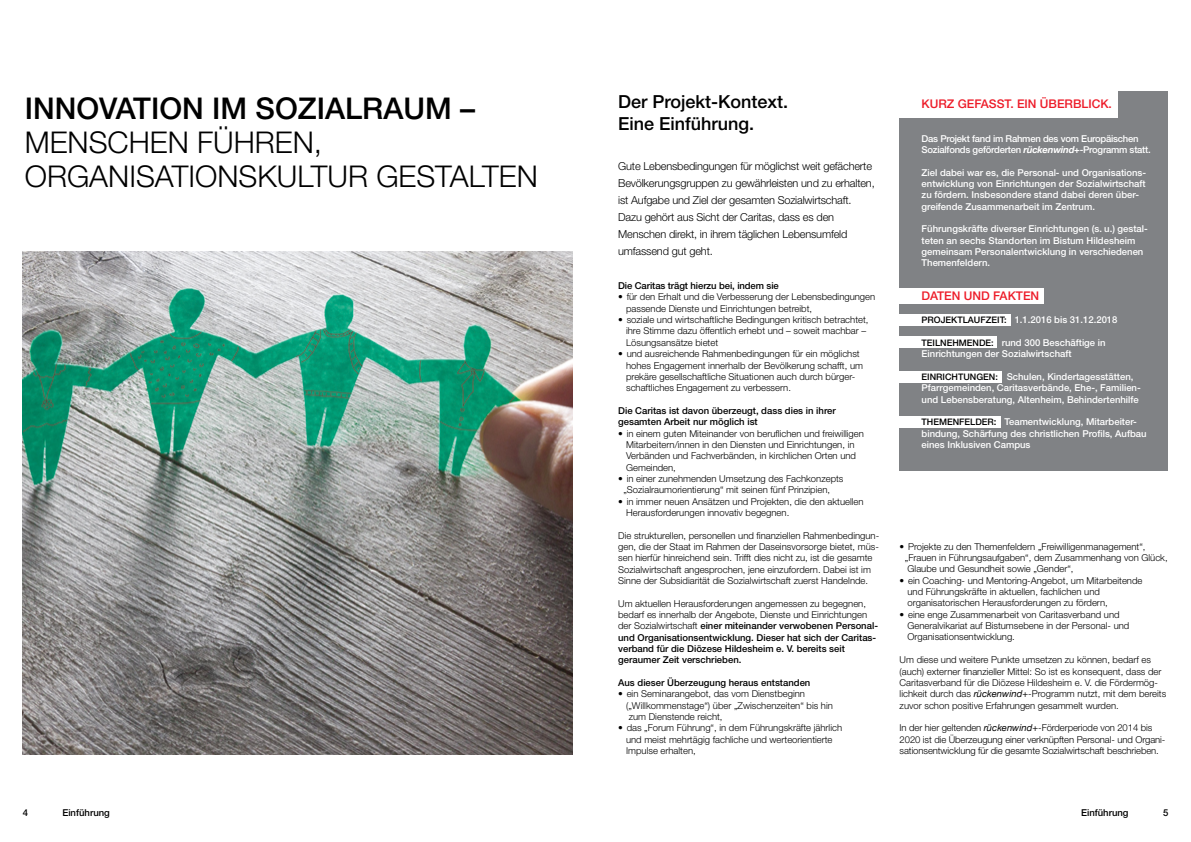
<style>
.page{position:relative;width:1191px;height:842px;background:#fff}
.page>*{position:absolute;margin:0;border:0;box-sizing:border-box;transform-origin:0 0}
.t1{font:300 30px/34px "Helvetica Neue";color:#000}
.t2{font:500 30px "Helvetica Neue";color:#000}
.t3{font:500 18px/22.7px "Helvetica Neue";color:#000}
.t4{font:500 12px "Helvetica Neue";color:#ed1c29}
.t5{font:300 11px/17px "Helvetica Neue";letter-spacing:-.015em;color:#000}
.t6{font:300 9.5px/11.3px "Helvetica Neue";color:#000}
.t7{font:500 9.5px/11.3px "Helvetica Neue";color:#fff}
.t8{font:500 9.5px/11.3px "Helvetica Neue";color:#000}
.t9{font:500 9.5px/11.3px "Helvetica Neue";letter-spacing:-.025em;color:#fff}
.s1{font-weight:300}
.s2{font-weight:700;font-style:italic}
.s3{font-size:9px;color:#000}
.s4{color:#000}
.s5{font-weight:400;font-style:italic}
</style>
<div class="page">
<img style="left:23px;top:251px;width:550px;height:503px">
<div style="left:899px;top:91px;width:269px;height:380px;background:#808285"></div>
<div style="left:876px;top:337px;width:121px;height:11px;background:#fff"></div>
<div style="left:877px;top:314px;width:134px;height:11px;background:#fff"></div>
<div style="left:887px;top:89px;width:230px;height:29px;background:#fff"></div>
<div style="left:896px;top:288px;width:147px;height:15px;background:#fff"></div>
<div style="left:887px;top:371px;width:114px;height:12px;background:#fff"></div>
<div style="left:890px;top:416px;width:110px;height:11px;background:#fff"></div>
<h1 class="t2" style="left:25px;top:90px;width:452px">Innovation im Sozialraum –</h1>
<h1 class="t1" style="left:25px;top:125px;width:514px">Menschen führen,<br>Organisationskultur gestalten</h1>
<h2 class="t3" style="left:618px;top:90px;width:172px">Der Projekt-Kontext.<br>Eine Einführung.</h2>
<p class="t5" style="left:618px;top:157px;width:258px">Gute Lebensbedingungen für möglichst weit gefächerte Bevölkerungsgruppen zu gewährleisten und zu erhalten, ist Aufgabe und Ziel der gesamten Sozialwirtschaft.<br>Dazu gehört aus Sicht der Caritas, dass es den Menschen direkt, in ihrem täglichen Lebensumfeld umfassend gut geht.</p>
<p class="t8" style="left:618px;top:280px;width:162px">Die Caritas trägt hierzu bei, indem sie</p>
<p class="t6" style="left:626px;top:291px;width:251px;text-indent:-8px">• für den Erhalt und die Verbesserung der Lebensbedingungen passende Dienste und Einrichtungen betreibt,</p>
<p class="t6" style="left:626px;top:314px;width:244px;text-indent:-8px">• soziale und wirtschaftliche Bedingungen kritisch betrachtet, ihre Stimme dazu öffentlich erhebt und – soweit machbar –<br>Lösungsansätze bietet</p>
<p class="t6" style="left:626px;top:348px;width:238px;text-indent:-8px">• und ausreichende Rahmenbedingungen für ein möglichst hohes Engagement innerhalb der Bevölkerung schafft, um prekäre gesellschaftliche Situationen auch durch bürger&shy;schaftliches Engagement zu verbessern.</p>
<p class="t8" style="left:618px;top:405px;width:219px">Die Caritas ist davon überzeugt, dass dies in ihrer gesamten Arbeit nur möglich ist</p>
<p class="t6" style="left:626px;top:427px;width:239px;text-indent:-8px">• in einem guten Miteinander von beruflichen und freiwilligen Mitarbeitern/innen in den Diensten und Einrichtungen, in Verbänden und Fachverbänden, in kirchlichen Orten und Gemeinden,</p>
<p class="t6" style="left:623px;top:473px;width:221px;text-indent:-5px">• in einer zunehmenden Umsetzung des Fachkonzepts „Sozialraumorientierung“ mit seinen fünf Prinzipien,</p>
<p class="t6" style="left:626px;top:495px;width:239px;text-indent:-8px">• in immer neuen Ansätzen und Projekten, die den aktuellen<br>Herausforderungen innovativ begegnen.</p>
<p class="t6" style="left:618px;top:529px;width:262px">Die strukturellen, personellen und finanziellen Rahmenbedingun&shy;gen, die der Staat im Rahmen der Daseinsvorsorge bietet, müs&shy;sen hierfür hinreichend sein. Trifft dies nicht zu, ist die gesamte Sozialwirtschaft angesprochen, jene einzufordern. Dabei ist im Sinne der Subsidiarität die Sozialwirtschaft zuerst Handelnde.</p>
<p class="t8" style="left:618px;top:597px;width:261px"><span class="s1">Um aktuellen Herausforderungen angemessen zu begegnen, bedarf es innerhalb der Angebote, Dienste und Einrichtungen der Sozialwirtschaft</span> einer miteinander verwobenen Personal&shy;und Organisationsentwicklung. Dieser hat sich der Caritas&shy;verband für die Diözese Hildesheim e. V. bereits seit geraumer Zeit verschrieben.</p>
<p class="t8" style="left:618px;top:677px;width:194px">Aus dieser Überzeugung heraus entstanden</p>
<p class="t6" style="left:626px;top:688px;width:208px;text-indent:-8px">• ein Seminarangebot, das vom Dienstbeginn („Willkommenstage“) über „Zwischenzeiten“ bis hin zum Dienstende reicht,</p>
<p class="t6" style="left:626px;top:722px;width:217px;text-indent:-8px">• das „Forum Führung“, in dem Führungskräfte jährlich und meist mehrtägig fachliche und werteorientierte<br>Impulse erhalten,</p>
<p class="t4" style="left:921px;top:96px;width:192px">Kurz gefasst. Ein Überblick.</p>
<p class="t9" style="left:921px;top:133px;width:231px">Das Projekt fand im Rahmen des vom Europäischen<br>Sozialfonds geförderten <span class="s2">rückenwind+</span>-Programm statt.</p>
<p class="t7" style="left:921px;top:167px;width:226px">Ziel dabei war es, die Personal- und Organisations&shy;entwicklung von Einrichtungen der Sozialwirtschaft zu fördern. Insbesondere stand dabei deren über&shy;greifende Zusammenarbeit im Zentrum.</p>
<p class="t7" style="left:921px;top:223px;width:228px">Führungskräfte diverser Einrichtungen (s. u.) gestal&shy;teten an sechs Standorten im Bistum Hildesheim gemeinsam Personalentwicklung in verschiedenen Themenfeldern.</p>
<p class="t4" style="left:921px;top:289px;width:119px">Daten und Fakten</p>
<p class="t7" style="left:921px;top:314px;width:197px"><span class="s3">Projektlaufzeit:</span> 1.1.2016 bis 31.12.2018</p>
<p class="t7" style="left:921px;top:337px;width:185px"><span class="s3">Tei lnehmende:</span> rund 300 Beschäftige in<br>Einrichtungen der Sozialwirtschaft</p>
<p class="t7" style="left:921px;top:371px;width:221px"><span class="s3">Einrichtungen:</span> Schulen, Kindertagesstätten,<br>Pfarrgemeinden, Caritasverbände, Ehe-, Familien&shy;und Lebensberatung, Altenheim, Behindertenhilfe</p>
<p class="t7" style="left:921px;top:416px;width:226px"><span class="s3">Themenfelder</span><span class="s4">:</span> Teamentwicklung, Mitarbeiter&shy;bindung, Schärfung des christlichen Profils, Aufbau eines Inklusiven Campus</p>
<p class="t6" style="left:905px;top:541px;width:264px;text-indent:-5px">• Projekte zu den Themenfeldern „Freiwilligenmanagement“, „Frauen in Führungsaufgaben“, dem Zusammenhang von Glück,<br>Glaube und Gesundheit sowie „Gender“,</p>
<p class="t6" style="left:907px;top:575px;width:236px;text-indent:-8px">• ein Coaching- und Mentoring-Angebot, um Mitarbeitende und Führungskräfte in aktuellen, fachlichen und organisatorischen Herausforderungen zu fördern,</p>
<p class="t6" style="left:907px;top:609px;width:223px;text-indent:-8px">• eine enge Zusammenarbeit von Caritasverband und<br>Generalvikariat auf Bistumsebene in der Personal- und<br>Organisationsentwicklung.</p>
<p class="t6" style="left:899px;top:654px;width:268px">Um diese und weitere Punkte umsetzen zu können, bedarf es (auch) externer finanzieller Mittel: So ist es konsequent, dass der Caritasverband für die Diözese Hildesheim e. V. die Fördermög&shy;lichkeit durch das <span class="s5">rückenwind+</span>-Programm nutzt, mit dem bereits zuvor schon positive Erfahrungen gesammelt wurden.</p>
<p class="t6" style="left:899px;top:722px;width:267px">In der hier geltenden <span class="s5">rückenwind+</span>-Förderperiode von 2014 bis<br>2020 ist die Überzeugung einer verknüpften Personal- und Organi&shy;sationsentwicklung für die gesamte Sozialwirtschaft beschrieben.</p>
<p class="t8" style="left:23px;top:807px;width:7px">4</p>
<p class="t8" style="left:62px;top:807px;width:49px">Einführung</p>
<p class="t8" style="left:1081px;top:807px;width:49px">Einführung</p>
<p class="t8" style="left:1163px;top:807px;width:7px">5</p>
</div>
